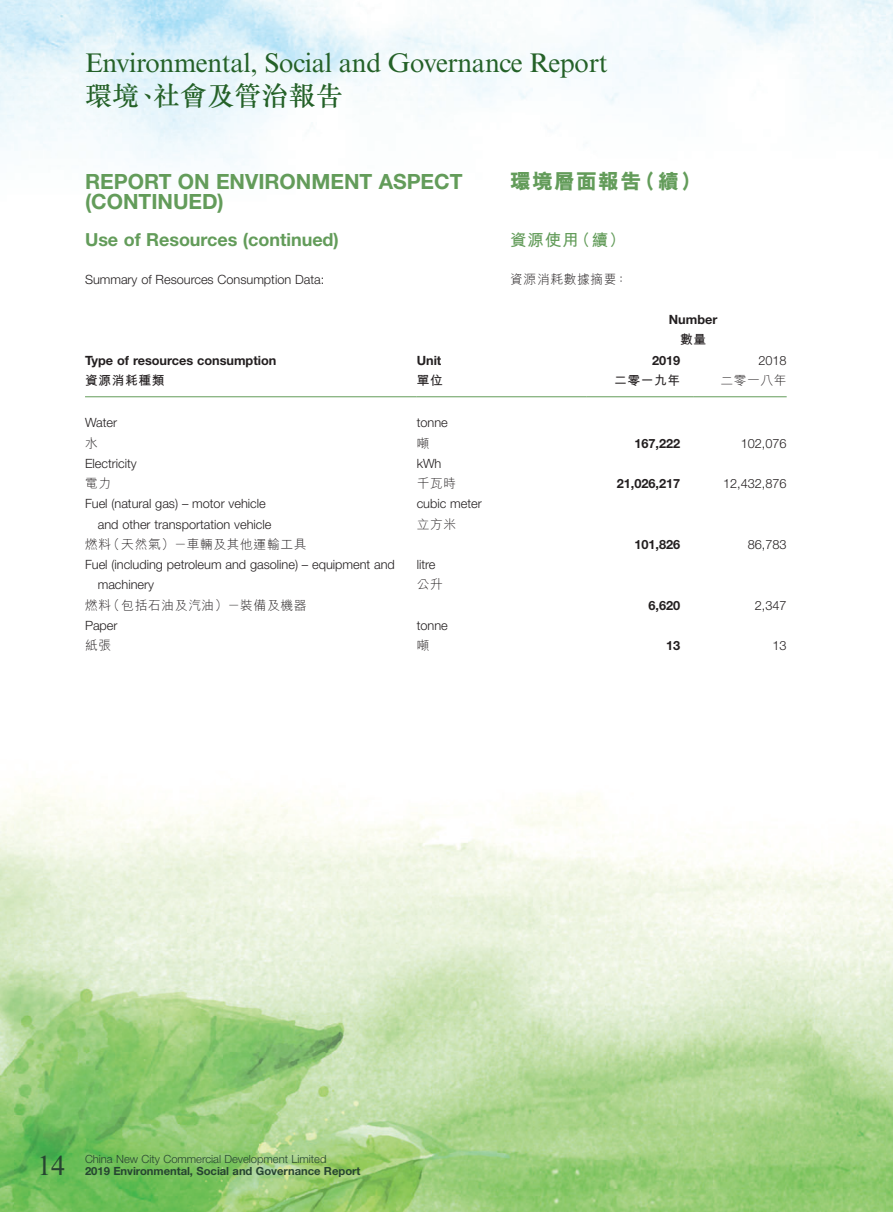
<style>
.page{position:relative;width:893px;height:1212px;background:#fff}
.page>*{position:absolute;margin:0;border:0;box-sizing:border-box;transform-origin:0 0}
.t1{font:27.75px "Times New Roman MT Std";color:#264431}
.t2{font:27px "Times New Roman MT Std";letter-spacing:-.015em;color:#246128}
.t3{font:500 27px "M Sung HK";letter-spacing:.005em;color:#246128}
.Heading_1{font:700 21px/20.2px "Helvetica Neue LT Std";color:#639c5a}
.C_Heading_1{font:800 21px "M Hei HK";letter-spacing:.05em;color:#639c5a}
.Heading_2{font:700 18px "Helvetica Neue LT Std";color:#639c5a}
.C_Heading_2{font:700 16.5px "M Hei HK";color:#639c5a}
.C_Body_Text{font:300 12.75px/20.2px "Helvetica Neue LT Std";color:#231f20}
.C_Body_Text-2{font:700 12.75px "Helvetica Neue LT Std";color:#231f20}
.C_Body_Text-3{font:300 12.75px "M Hei HK";letter-spacing:.05em;color:#231f20}
.Body_Text{font:300 12.75px "Helvetica Neue LT Std";color:#231f20}
.C_Body_Text-4{font:700 12.75px "M Hei HK";letter-spacing:.05em;color:#231f20}
.t4{font:700 11.25px "Helvetica Neue LT Std";letter-spacing:-.005em;color:#264431}
.t5{font:300 11.25px "Helvetica Neue LT Std";letter-spacing:-.005em;color:#264431}
</style>
<div class="page">
<img style="left:0;top:0;width:893px;height:1212px">
<hr style="left:85px;top:396px;width:332px;height:1px;background:#639c5a">
<hr style="left:417px;top:396px;width:170px;height:1px;background:#639c5a">
<hr style="left:587px;top:396px;width:106px;height:1px;background:#639c5a">
<hr style="left:693px;top:396px;width:94px;height:1px;background:#639c5a">
<h2 class="t2" style="left:85px;top:47px;width:524px">Environmental, Social and Governance Report</h2>
<h2 class="t3" style="left:85px;top:77px;width:259px">環境、社會及管治報告</h2>
<p class="Heading_1" style="left:85px;top:171px;width:379px">REPORT ON ENVIRONMENT ASPECT (CONTINUED)</p>
<p class="Heading_2" style="left:85px;top:229px;width:255px">Use of Resources (continued)</p>
<p class="Body_Text" style="left:85px;top:271px;width:241px">Summary of Resources Consumption Data:</p>
<p class="C_Heading_1" style="left:510px;top:171px;width:192px">環境層面報告（續）</p>
<p class="C_Heading_2" style="left:510px;top:228px;width:117px">資源使用（續）</p>
<p class="C_Body_Text-3" style="left:510px;top:272px;width:119px">資源消耗數據摘要：</p>
<p class="C_Body_Text-2" style="left:669px;top:312px;width:50px">Number</p>
<p class="C_Body_Text-4" style="left:680px;top:330px;width:28px">數量</p>
<p class="C_Body_Text-2" style="left:85px;top:352px;width:193px">Type of resources consumption</p>
<p class="C_Body_Text-2" style="left:417px;top:352px;width:26px">Unit</p>
<p class="C_Body_Text-2" style="left:652px;top:352px;width:30px">2019</p>
<p class="C_Body_Text" style="left:758px;top:350px;width:30px">2018</p>
<p class="C_Body_Text-4" style="left:85px;top:371px;width:81px">資源消耗種類</p>
<p class="C_Body_Text-4" style="left:417px;top:371px;width:28px">單位</p>
<p class="C_Body_Text-4" style="left:614px;top:371px;width:68px">二零一九年</p>
<p class="C_Body_Text-3" style="left:720px;top:374px;width:68px">二零一八年</p>
<p class="C_Body_Text" style="left:85px;top:412px;width:34px">Water</p>
<p class="C_Body_Text-3" style="left:85px;top:436px;width:14px">水</p>
<p class="C_Body_Text" style="left:417px;top:412px;width:33px">tonne</p>
<p class="C_Body_Text-3" style="left:417px;top:436px;width:14px">噸</p>
<p class="C_Body_Text-2" style="left:634px;top:435px;width:47px">167,222</p>
<p class="C_Body_Text" style="left:741px;top:433px;width:47px">102,076</p>
<p class="C_Body_Text" style="left:85px;top:453px;width:53px">Electricity</p>
<p class="C_Body_Text-3" style="left:85px;top:477px;width:28px">電力</p>
<p class="C_Body_Text" style="left:98px;top:493px;width:175px;text-indent:-13px">Fuel (natural gas) – motor vehicle and other transportation vehicle</p>
<p class="C_Body_Text-3" style="left:85px;top:538px;width:223px">燃料（天然氣）－車輛及其他運輸工具</p>
<p class="C_Body_Text" style="left:98px;top:554px;width:299px;text-indent:-13px">Fuel (including petroleum and gasoline) – equipment and machinery</p>
<p class="C_Body_Text-3" style="left:85px;top:598px;width:223px">燃料（包括石油及汽油）－裝備及機器</p>
<p class="C_Body_Text" style="left:85px;top:615px;width:34px">Paper</p>
<p class="C_Body_Text-3" style="left:85px;top:639px;width:28px">紙張</p>
<p class="C_Body_Text" style="left:417px;top:453px;width:26px">kWh</p>
<p class="C_Body_Text-3" style="left:417px;top:477px;width:41px">千瓦時</p>
<p class="C_Body_Text-2" style="left:617px;top:476px;width:65px">21,026,217</p>
<p class="C_Body_Text" style="left:723px;top:473px;width:65px">12,432,876</p>
<p class="C_Body_Text" style="left:417px;top:493px;width:67px">cubic meter</p>
<p class="C_Body_Text-3" style="left:417px;top:517px;width:41px">立方米</p>
<p class="C_Body_Text" style="left:417px;top:554px;width:20px">litre</p>
<p class="C_Body_Text-3" style="left:417px;top:578px;width:28px">公升</p>
<p class="C_Body_Text-2" style="left:634px;top:536px;width:47px">101,826</p>
<p class="C_Body_Text" style="left:748px;top:534px;width:40px">86,783</p>
<p class="C_Body_Text-2" style="left:649px;top:597px;width:33px">6,620</p>
<p class="C_Body_Text" style="left:755px;top:595px;width:33px">2,347</p>
<p class="C_Body_Text" style="left:417px;top:615px;width:33px">tonne</p>
<p class="C_Body_Text-3" style="left:417px;top:639px;width:14px">噸</p>
<p class="C_Body_Text-2" style="left:666px;top:638px;width:16px">13</p>
<p class="C_Body_Text" style="left:772px;top:635px;width:16px">13</p>
<h1 class="t1" style="left:37px;top:1150px;width:29px">14</h1>
<p class="t5" style="left:85px;top:1152px;width:243px">China New City Commercial Development Limited</p>
<p class="t4" style="left:85px;top:1164px;width:277px">2019 Environmental, Social and Governance Report</p>
</div>
